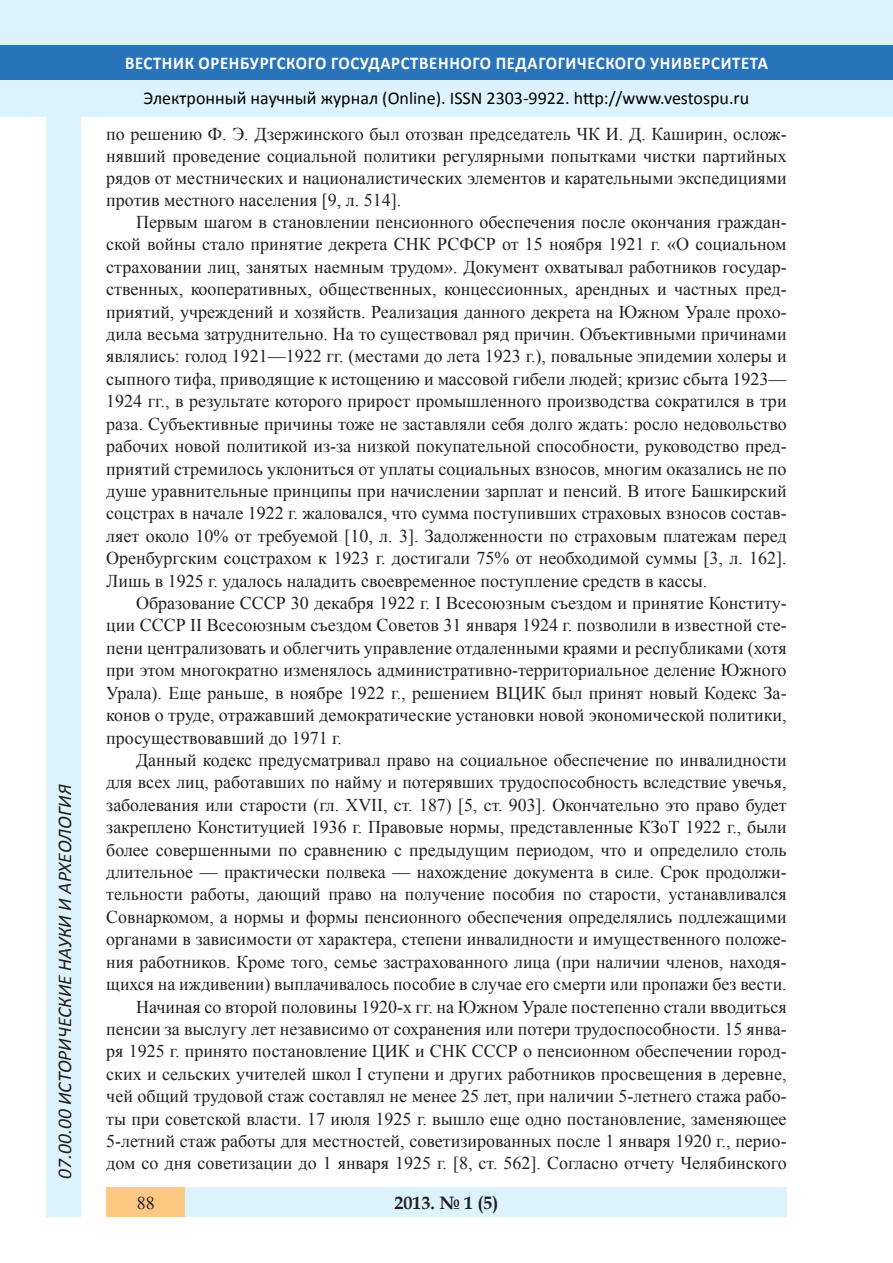
<style>
.page{position:relative;width:893px;height:1263px;background:#fff}
.page>*{position:absolute;margin:0;border:0;box-sizing:border-box;transform-origin:0 0}
.t1{font:italic 19.5px "Calibri";color:#231f20}
.Стиль2{font:18px/22.4px "Times New Roman";color:#231f20;text-align:justify}
.t2{font:18px "Calibri";color:#000}
.t3{font:700 18px "Calibri";letter-spacing:.04em;color:#fff;scale:.93 1}
.t4{font:700 18px "Book Antiqua";color:#231f20}
</style>
<div class="page">
<div style="left:0;top:0;width:893px;height:116px;background:#dcf2fc"></div>
<div style="left:0;top:45px;width:893px;height:34px;background:#2873ba"></div>
<div style="left:106px;top:1188px;width:681px;height:29px;background:#dcf2fc"></div>
<div style="left:106px;top:1188px;width:79px;height:29px;background:#fdc784"></div>
<div style="left:47px;top:116px;width:34px;height:1101px;background:#dcf2fc"></div>
<p class="t1" style="left:51px;top:1179px;width:395px;rotate:-90deg">07.00.00 ИСТОРИЧЕСКИЕ НАУКИ И АРХЕОЛОГИЯ</p>
<p class="t3" style="left:125px;top:51px;width:693px">ВЕСТНИК ОРЕНБУРГСКОГО ГОСУДАРСТВЕННОГО ПЕДАГОГИЧЕСКОГО УНИВЕРСИТЕТА</p>
<p class="t2" style="left:144px;top:86px;width:607px">Электронный научный журнал (Online). ISSN 2303-9922. http://www.vestospu.ru</p>
<p class="Стиль2" style="left:106px;top:123px;width:682px;line-height:21.8px">по решению Ф. Э. Дзержинского был отозван председатель ЧК И. Д. Каширин, ослож&shy;нявший проведение социальной политики регулярными попытками чистки партийных рядов от местнических и националистических элементов и карательными экспедициями против местного населения [9, л. 514].</p>
<p class="Стиль2" style="left:106px;top:210px;width:682px;text-indent:30px">Первым шагом в становлении пенсионного обеспечения после окончания граждан&shy;ской войны стало принятие декрета СНК РСФСР от 15 ноября 1921 г. «О социальном страховании лиц, занятых наемным трудом». Документ охватывал работников государ&shy;ственных, кооперативных, общественных, концессионных, арендных и частных пред&shy;приятий, учреждений и хозяйств. Реализация данного декрета на Южном Урале прохо&shy;дила весьма затруднительно. На то существовал ряд причин. Объективными причинами являлись: голод 1921—1922 гг. (местами до лета 1923 г.), повальные эпидемии холеры и сыпного тифа, приводящие к истощению и массовой гибели людей; кризис сбыта 1923— 1924 гг., в результате которого прирост промышленного производства сократился в три раза. Субъективные причины тоже не заставляли себя долго ждать: росло недовольство рабочих новой политикой из-за низкой покупательной способности, руководство пред&shy;приятий стремилось уклониться от уплаты социальных взносов, многим оказались не по душе уравнительные принципы при начислении зарплат и пенсий. В итоге Башкирский соцстрах в начале 1922 г. жаловался, что сумма поступивших страховых взносов состав&shy;ляет около 10% от требуемой [10, л. 3]. Задолженности по страховым платежам перед Оренбургским соцстрахом к 1923 г. достигали 75% от необходимой суммы [3, л. 162].<br>Лишь в 1925 г. удалось наладить своевременное поступление средств в кассы.</p>
<p class="Стиль2" style="left:106px;top:591px;width:682px;text-indent:30px">Образование СССР 30 декабря 1922 г. I Всесоюзным съездом и принятие Конститу&shy;ции СССР II Всесоюзным съездом Советов 31 января 1924 г. позволили в известной сте&shy;пени централизовать и облегчить управление отдаленными краями и республиками (хотя при этом многократно изменялось административно-территориальное деление Южного Урала). Еще раньше, в ноябре 1922 г., решением ВЦИК был принят новый Кодекс За&shy;конов о труде, отражавший демократические установки новой экономической политики, просуществовавший до 1971 г.</p>
<p class="Стиль2" style="left:106px;top:748px;width:682px;text-indent:30px">Данный кодекс предусматривал право на социальное обеспечение по инвалидности для всех лиц, работавших по найму и потерявших трудоспособность вследствие увечья, заболевания или старости (гл. XVII, ст. 187) [5, ст. 903]. Окончательно это право будет закреплено Конституцией 1936 г. Правовые нормы, представленные КЗоТ 1922 г., были более совершенными по сравнению с предыдущим периодом, что и определило столь длительное — практически полвека — нахождение документа в силе. Срок продолжи&shy;тельности работы, дающий право на получение пособия по старости, устанавливался Совнаркомом, а нормы и формы пенсионного обеспечения определялись подлежащими органами в зависимости от характера, степени инвалидности и имущественного положе&shy;ния работников. Кроме того, семье застрахованного лица (при наличии членов, находя&shy;щихся на иждивении) выплачивалось пособие в случае его смерти или пропажи без вести.</p>
<p class="Стиль2" style="left:106px;top:995px;width:682px;text-indent:30px">Начиная со второй половины 1920-х гг. на Южном Урале постепенно стали вводиться пенсии за выслугу лет независимо от сохранения или потери трудоспособности. 15 янва&shy;ря 1925 г. принято постановление ЦИК и СНК СССР о пенсионном обеспечении город&shy;ских и сельских учителей школ I ступени и других работников просвещения в деревне, чей общий трудовой стаж составлял не менее 25 лет, при наличии 5-летнего стажа рабо&shy;ты при советской власти. 17 июля 1925 г. вышло еще одно постановление, заменяющее 5-летний стаж работы для местностей, советизированных после 1 января 1920 г., перио&shy;дом со дня советизации до 1 января 1925 г. [8, ст. 562]. Согласно отчету Челябинского</p>
<p class="Стиль2" style="left:137px;top:1191px;width:19px">88</p>
<p class="t4" style="left:394px;top:1190px;width:106px">2013. № 1 (5)</p>
</div>
